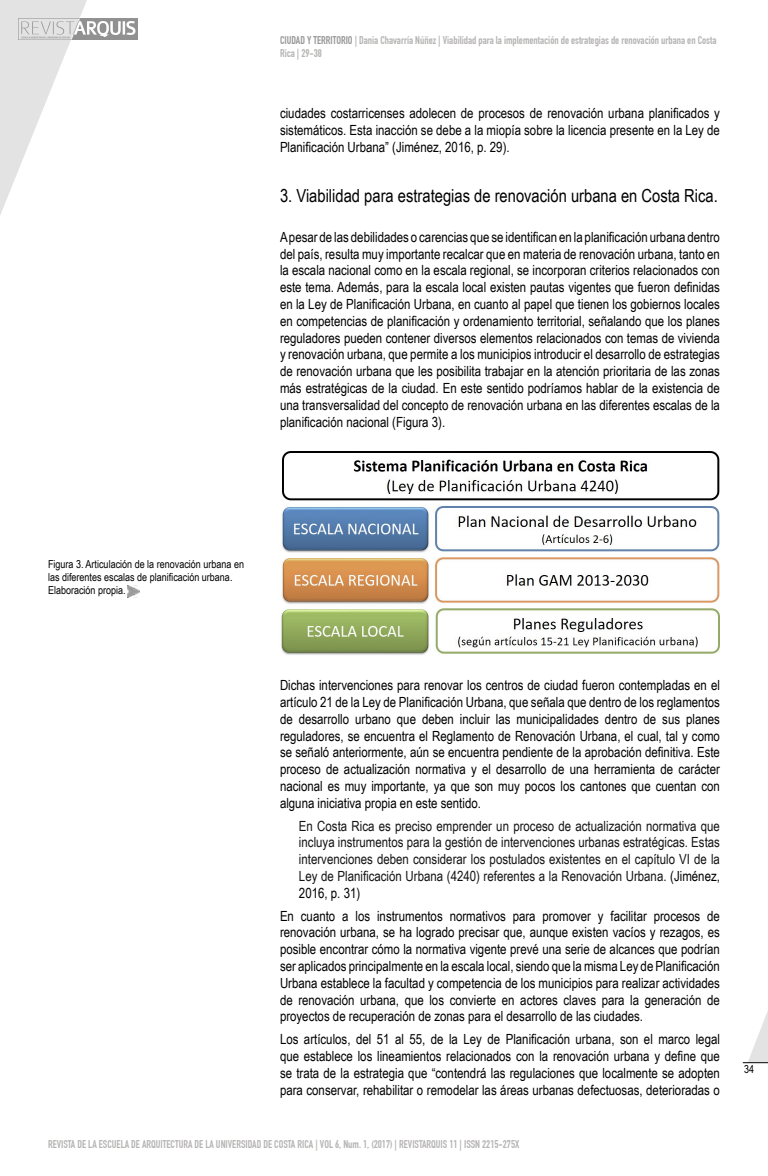
<style>
.page{position:relative;width:768px;height:1176px;background:#fff}
.page>*{position:absolute;margin:0;border:0;box-sizing:border-box;transform-origin:0 0}
.t1{font:18px "Arial Narrow";color:#000}
.t2{font:14px/16.8px "Arial Narrow";color:#000;text-align:justify}
.t3{font:14px/16.8px "Arial Narrow";color:#141414;text-align:justify}
.t4{font:700 11px/13.2px "DIN Condensed";color:#b5b3b2}
.t5{font:11px/13.2px "Arial Narrow";color:#000}
.s1{color:#969696}
.s2{color:#000}
</style>
<div class="page">
<svg style="left:743px;top:1011px;width:25px;height:52px"></svg>
<svg style="left:0;top:0;width:87px;height:215px"></svg>
<img style="left:18px;top:18px;width:120px;height:21px">
<img style="left:281px;top:451px;width:439px;height:204px">
<svg style="left:127px;top:585px;width:12px;height:12px"></svg>
<p class="t4" style="left:280px;top:33px;width:438px"><span class="s1">CIUDAD Y TERRITORIO</span> | Dania Chavarría Núñez | Viabilidad para la implementación de estrategias de renovación urbana en Costa<br>Rica | 29-38</p>
<p class="t2" style="left:280px;top:104px;width:441px">ciudades costarricenses adolecen de procesos de renovación urbana planificados y sistemáticos. Esta inacción se debe a la miopía sobre la licencia presente en la Ley de Planificación Urbana” (Jiménez, 2016, p. 29).</p>
<p class="t1" style="left:280px;top:183px;width:439px">3. Viabilidad para estrategias de renovación urbana en Costa Rica.</p>
<p class="t2" style="left:280px;top:228px;width:441px">A pesar de las debilidades o carencias que se identifican en la planificación urbana dentro del país, resulta muy importante recalcar que en materia de renovación urbana, tanto en la escala nacional como en la escala regional, se incorporan criterios relacionados con este tema. Además, para la escala local existen pautas vigentes que fueron definidas en la Ley de Planificación Urbana, en cuanto al papel que tienen los gobiernos locales en competencias de planificación y ordenamiento territorial, señalando que los planes reguladores pueden contener diversos elementos relacionados con temas de vivienda y renovación urbana, que permite a los municipios introducir el desarrollo de estrategias de renovación urbana que les posibilita trabajar en la atención prioritaria de las zonas más estratégicas de la ciudad. En este sentido podríamos hablar de la existencia de una transversalidad del concepto de renovación urbana en las diferentes escalas de la planificación nacional (Figura 3).</p>
<p class="t5" style="left:48px;top:557px;width:198px">Figura 3. Articulación de la renovación urbana en las diferentes escalas de planificación urbana.<br>Elaboración propia.</p>
<p class="t2" style="left:280px;top:676px;width:441px">Dichas intervenciones para renovar los centros de ciudad fueron contempladas en el artículo 21 de la Ley de Planificación Urbana, que señala que dentro de los reglamentos de desarrollo urbano que deben incluir las municipalidades dentro de sus planes reguladores, se encuentra el Reglamento de Renovación Urbana, el cual, tal y como se señaló anteriormente, aún se encuentra pendiente de la aprobación definitiva. Este proceso de actualización normativa y el desarrollo de una herramienta de carácter nacional es muy importante, ya que son muy pocos los cantones que cuentan con alguna iniciativa propia en este sentido.</p>
<p class="t3" style="left:299px;top:817px;width:422px">En Costa Rica es preciso emprender un proceso de actualización normativa que incluya instrumentos para la gestión de intervenciones urbanas estratégicas. Estas intervenciones deben considerar los postulados existentes en el capítulo VI de la Ley de Planificación Urbana (4240) referentes a la Renovación Urbana. <span class="s2">(Jiménez, 2016, p. 31)</span></p>
<p class="t2" style="left:280px;top:907px;width:441px">En cuanto a los instrumentos normativos para promover y facilitar procesos de renovación urbana, se ha logrado precisar que, aunque existen vacíos y rezagos, es posible encontrar cómo la normativa vigente prevé una serie de alcances que podrían ser aplicados principalmente en la escala local, siendo que la misma Ley de Planificación Urbana establece la facultad y competencia de los municipios para realizar actividades de renovación urbana, que los convierte en actores claves para la generación de proyectos de recuperación de zonas para el desarrollo de las ciudades.</p>
<p class="t2" style="left:280px;top:1030px;width:441px">Los artículos, del 51 al 55, de la Ley de Planificación urbana, son el marco legal que establece los lineamientos relacionados con la renovación urbana y define que se trata de la estrategia que “contendrá las regulaciones que localmente se adopten para conservar, rehabilitar o remodelar las áreas urbanas defectuosas, deterioradas o</p>
<p class="t4" style="left:48px;top:1137px;width:473px">REVISTA DE LA ESCUELA DE ARQUITECTURA DE LA UNIVERSIDAD DE COSTA RICA | VOL 6, Num. 1, (2017) | REVISTARQUIS 11 | ISSN 2215-275X</p>
<p class="t5" style="left:744px;top:1062px;width:12px">34</p>
</div>
